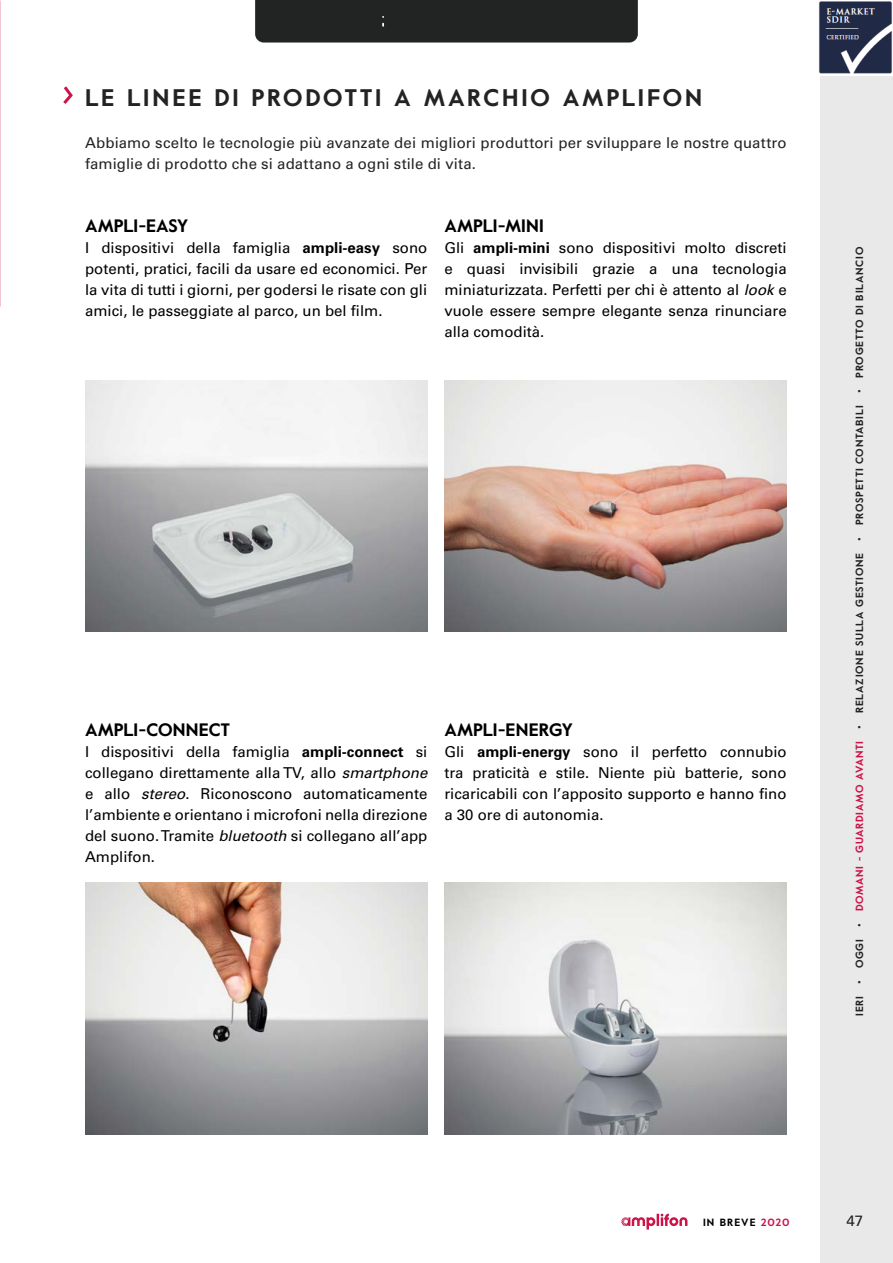
<style>
.page{position:relative;width:893px;height:1263px;background:#fff}
.page>*{position:absolute;margin:0;border:0;box-sizing:border-box;transform-origin:0 0}
.t1{font:700 24px "Value";letter-spacing:.11em;color:#222323}
.t2{font:700 18px "Value";letter-spacing:-.005em;color:#000}
.t3{font:15px/21px "Univers LT Std";color:#000;text-align:justify}
.t4{font:15px/21px "Univers LT Std";letter-spacing:.005em;color:#222323}
.t5{font:700 10.5px "Value";letter-spacing:.07em;color:#222323}
.t6{font:700 10.5px "Value";letter-spacing:.1em;color:#000}
.s1{font-weight:700}
.s2{font-style:italic}
.s3{color:#cd1349}
</style>
<div class="page">
<img style="left:85px;top:380px;width:342px;height:251px">
<img style="left:85px;top:883px;width:342px;height:252px">
<img style="left:444px;top:380px;width:343px;height:251px">
<img style="left:444px;top:883px;width:343px;height:252px">
<svg style="left:63px;top:86px;width:10px;height:18px"></svg>
<hr style="left:0;top:0;width:1px;height:307px;background:#222323">
<svg style="left:621px;top:1213px;width:66px;height:16px"></svg>
<div style="left:821px;top:0;width:72px;height:1263px;background:#e9e9e9"></div>
<div style="left:255px;top:0;width:383px;height:43px;background:#222323"></div>
<img style="left:819px;top:0;width:74px;height:75px">
<h1 class="t1" style="left:85px;top:81px;width:618px">LE LINEE DI PRODOTTI A MARCHIO AMPLIFON</h1>
<p class="t4" style="left:85px;top:132px;width:703px">Abbiamo scelto le tecnologie più avanzate dei migliori produttori per sviluppare le nostre quattro famiglie di prodotto che si adattano a ogni stile di vita.</p>
<p class="t2" style="left:85px;top:213px;width:105px">AMPLI-EASY</p>
<p class="t3" style="left:85px;top:237px;width:344px">I dispositivi della famiglia <span class="s1">ampli-easy</span> sono potenti, pratici, facili da usare ed economici. Per la vita di tutti i giorni, per godersi le risate con gli amici, le passeggiate al parco, un bel film.</p>
<p class="t2" style="left:444px;top:213px;width:101px">AMPLI-MINI</p>
<p class="t3" style="left:444px;top:237px;width:344px">Gli <span class="s1">ampli-mini</span> sono dispositivi molto discreti e quasi invisibili grazie a una tecnologia miniaturizzata. Perfetti per chi è attento al <span class="s2">look</span> e vuole essere sempre elegante senza rinunciare alla comodità.</p>
<p class="t2" style="left:85px;top:717px;width:146px">AMPLI-CONNECT</p>
<p class="t3" style="left:85px;top:741px;width:344px">I dispositivi della famiglia <span class="s1">ampli-connect</span> si collegano direttamente alla TV, allo <span class="s2">smartphone </span>e allo <span class="s2">stereo</span>. Riconoscono automaticamente l’ambiente e orientano i microfoni nella direzione del suono. Tramite <span class="s2">bluetooth</span> si collegano all’app Amplifon.</p>
<p class="t2" style="left:444px;top:717px;width:130px">AMPLI-ENERGY</p>
<p class="t3" style="left:444px;top:741px;width:344px">Gli <span class="s1">ampli-energy</span> sono il perfetto connubio tra praticità e stile. Niente più batterie, sono ricaricabili con l’apposito supporto e hanno fino a 30 ore di autonomia.</p>
<p class="t5" style="left:852px;top:1016px;width:771px;rotate:-90deg">IERI • OGGI • <span class="s3">DOMANI - GUARDIAMO AVANTI</span> • RELAZIONE SULLA GESTIONE • PROSPETTI CONTABILI • PROGETTO DI BILANCIO</p>
<p class="t6" style="left:703px;top:1214px;width:88px">IN BREVE <span class="s3">2020</span></p>
<p class="t4" style="left:846px;top:1210px;width:18px">47</p>
</div>
